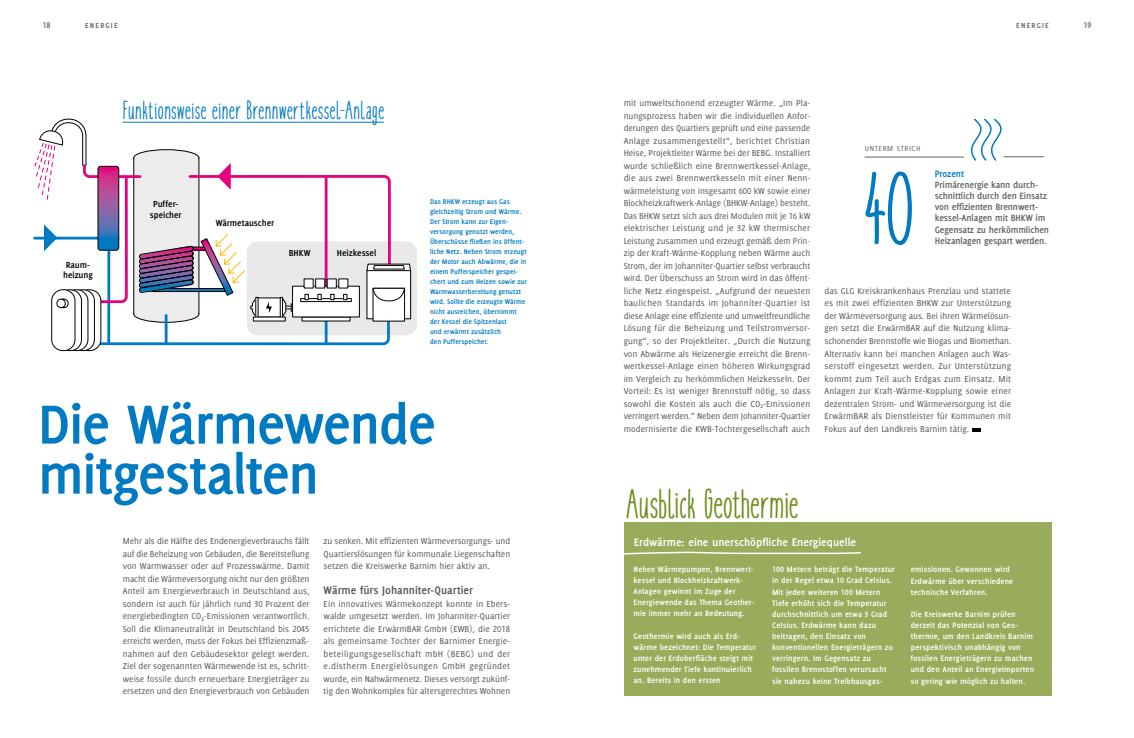
<style>
.page{position:relative;width:1134px;height:738px;background:#fff}
.page>*{position:absolute;margin:0;border:0;box-sizing:border-box;transform-origin:0 0}
.t1{font:700 80px "cookies&milk";color:#007ac2}
.t2{font:700 60px/50px "Delicious LB";letter-spacing:-.025em;color:#007ac2}
.t3{font:700 32px "cookies&milk";letter-spacing:.01em;color:#6d8e19}
.t4{font:700 20px "cookies&milk";letter-spacing:.03em;color:#007ac2}
.t5{font:700 12px "Delicious LB";color:#fff}
.t6{font:700 12px "Delicious LB";color:#565656}
.t7{font:700 10px/11.2px "Delicious LB";letter-spacing:-.015em;color:#656564}
.t8{font:700 10px "Delicious LB";letter-spacing:-.015em;color:#007ac2}
.t9{font:700 9.6px/11px "Delicious LB";letter-spacing:-.005em;color:#000;text-align:center}
.t10{font:9.5px/12.5px "Delicious LB";color:#565656;text-align:justify}
.t11{font:700 9px "Delicious LB";color:#656564}
.t12{font:700 8.6px/11.1px "Delicious LB";letter-spacing:.01em;color:#fff}
.t13{font:700 8.5px/11px "Delicious LB";letter-spacing:.01em;color:#fff}
.t14{font:700 8px "Delicious LB";letter-spacing:.15em;color:#656564}
.t15{font:8px "Delicious LB";letter-spacing:.07em;color:#656564}
.t16{font:700 7.5px/10px "Delicious LB";color:#007ac2}
.s1{font-size:8.6px}
</style>
<div class="page">
<svg style="left:972px;top:428px;width:8px;height:3px"></svg>
<div style="left:624px;top:521px;width:427px;height:173px;background:#98ac5b"></div>
<svg style="left:624px;top:551px;width:237px;height:4px"></svg>
<hr style="left:865px;top:156px;width:99px;height:1px;background:#656564">
<hr style="left:1003px;top:156px;width:41px;height:1px;background:#656564">
<svg style="left:971px;top:118px;width:31px;height:43px"></svg>
<div style="left:247px;top:241px;width:170px;height:94px;background:#e9e9e9;border-radius:11px"></div>
<div style="left:77px;top:289px;width:24px;height:62px;border:1px solid #000;border-radius:11px"></div>
<div style="left:71px;top:289px;width:24px;height:62px;border:1px solid #000;border-radius:11px"></div>
<svg style="left:65px;top:289px;width:23px;height:61px"></svg>
<div style="left:64px;top:289px;width:24px;height:62px;border:1px solid #000;border-radius:11px"></div>
<svg style="left:58px;top:289px;width:23px;height:61px"></svg>
<div style="left:58px;top:289px;width:24px;height:62px;border:1px solid #000;border-radius:11px"></div>
<div style="left:52px;top:289px;width:23px;height:61px;background:#fff;border-radius:11px"></div>
<div style="left:51px;top:289px;width:24px;height:62px;border:1px solid #000;border-radius:11px"></div>
<svg style="left:34px;top:118px;width:378px;height:228px"></svg>
<p class="t11" style="left:43px;top:20px;width:10px">18</p>
<p class="t14" style="left:85px;top:21px;width:34px">ENERGIE</p>
<p class="t14" style="left:1016px;top:21px;width:34px">ENERGIE</p>
<p class="t11" style="left:1083px;top:20px;width:9px">19</p>
<p class="t9" style="left:63px;top:258px;width:31px;text-align:left">Raum&shy;heizung</p>
<h3 class="t4" style="left:123px;top:96px;width:263px">Funktionsweise einer Brennwertkessel-Anlage</h3>
<p class="t9" style="left:150px;top:198px;width:33px">Puffer&shy;speicher</p>
<p class="t9" style="left:216px;top:217px;width:60px">Wärmetauscher</p>
<p class="t9" style="left:289px;top:247px;width:23px">BHKW</p>
<p class="t9" style="left:337px;top:247px;width:41px">Heizkessel</p>
<p class="t16" style="left:430px;top:196px;width:98px">Das BHKW erzeugt aus Gas gleichzeitig Strom und Wärme.<br>Der Strom kann zur Eigen&shy;versorgung genutzt werden,<br>Überschüsse fließen ins öffent&shy;liche Netz. Neben Strom erzeugt der Motor auch Abwärme, die in einem Pufferspeicher gespei&shy;chert und zum Heizen sowie zur<br>Warmwasserbereitung genutzt wird. Sollte die erzeugte Wärme nicht ausreichen, übernimmt der Kessel die Spitzenlast<br>und erwärmt zusätzlich<br>den Pufferspeicher.</p>
<h2 class="t2" style="left:38px;top:396px;width:400px">Die Wärmewende mitgestalten</h2>
<p class="t10" style="left:324px;top:534px;width:188px">zu senken. Mit effizienten Wärmeversorgungs- und Quartierslösungen für kommunale Liegenschaften setzen die Kreiswerke Barnim hier aktiv an.</p>
<p class="t6" style="left:324px;top:582px;width:151px">Wärme fürs Johanniter-Quartier</p>
<p class="t10" style="left:324px;top:597px;width:188px">Ein innovatives Wärmekonzept konnte in Ebers&shy;walde umgesetzt werden. Im Johanniter-Quartier errichtete die ErwärmBAR GmbH (EWB), die 2018 als gemeinsame Tochter der Barnimer Energie&shy;beteiligungsgesellschaft mbH (BEBG) und der e.distherm Energielösungen GmbH gegründet wurde, ein Nahwärmenetz. Dieses versorgt zukünf&shy;tig den Wohnkomplex für altersgerechtes Wohnen</p>
<p class="t10" style="left:123px;top:534px;width:188px">Mehr als die Hälfte des Endenergieverbrauchs fällt auf die Beheizung von Gebäuden, die Bereitstellung von Warmwasser oder auf Prozesswärme. Damit macht die Wärmeversorgung nicht nur den größten Anteil am Energieverbrauch in Deutschland aus, sondern ist auch für jährlich rund 30 Prozent der energiebedingten CO<sub>2</sub>-Emissionen verantwortlich.<br>Soll die Klimaneutralität in Deutschland bis 2045 erreicht werden, muss der Fokus bei Effizienzmaß&shy;nahmen auf den Gebäudesektor gelegt werden.<br>Ziel der sogenannten Wärmewende ist es, schritt&shy;weise fossile durch erneuerbare Energieträger zu ersetzen und den Energieverbrauch von Gebäuden</p>
<p class="t10" style="left:624px;top:97px;width:188px">mit umweltschonend erzeugter Wärme. „Im Pla&shy;nungsprozess haben wir die individuellen Anfor&shy;derungen des Quartiers geprüft und eine passende Anlage zusammengestellt“, berichtet Christian Heise, Projektleiter Wärme bei der BEBG. Installiert wurde schließlich eine Brennwertkessel-Anlage, die aus zwei Brennwertkesseln mit einer Nenn&shy;wärmeleistung von insgesamt 600 kW sowie einer Blockheizkraftwerk-Anlage (BHKW-Anlage) besteht.<br>Das BHKW setzt sich aus drei Modulen mit je 16 kW elektrischer Leistung und je 32 kW thermischer Leistung zusammen und erzeugt gemäß dem Prin&shy;zip der Kraft-Wärme-Kopplung neben Wärme auch Strom, der im Johanniter-Quartier selbst verbraucht wird. Der Überschuss an Strom wird in das öffent&shy;liche Netz eingespeist. „Aufgrund der neuesten baulichen Standards im Johanniter-Quartier ist diese Anlage eine effiziente und umweltfreundliche Lösung für die Beheizung und Teilstromversor&shy;gung“, so der Projektleiter. „Durch die Nutzung von Abwärme als Heizenergie erreicht die Brenn&shy;wertkessel-Anlage einen höheren Wirkungsgrad im Vergleich zu herkömmlichen Heizkesseln. Der Vorteil: Es ist weniger Brennstoff nötig, so dass sowohl die Kosten als auch die CO<sub>2</sub>-Emissionen verringert werden.“ Neben dem Johanniter-Quartier modernisierte die KWB-Tochtergesellschaft auch</p>
<p class="t15" style="left:865px;top:144px;width:57px">UNTERM STRICH</p>
<h1 class="t1" style="left:863px;top:154px;width:53px">40</h1>
<p class="t8" style="left:935px;top:167px;width:31px">Prozent</p>
<p class="t7" style="left:935px;top:178px;width:116px">Primärenergie kann durch&shy;schnittlich durch den Einsatz von effizienten Brennwert&shy;kessel-Anlagen mit BHKW im<br>Gegensatz zu herkömmlichen<br>Heizanlagen gespart werden.</p>
<p class="t10" style="left:824px;top:284px;width:188px">das GLG Kreiskrankenhaus Prenzlau und stattete es mit zwei effizienten BHKW zur Unterstützung der Wärmeversorgung aus. Bei ihren Wärmelösun&shy;gen setzt die ErwärmBAR auf die Nutzung klima&shy;schonender Brennstoffe wie Biogas und Biomethan.<br>Alternativ kann bei manchen Anlagen auch Was&shy;serstoff eingesetzt werden. Zur Unterstützung kommt zum Teil auch Erdgas zum Einsatz. Mit Anlagen zur Kraft-Wärme-Kopplung sowie einer dezentralen Strom- und Wärme ver sorgung ist die ErwärmBAR als Dienstleister für Kommunen mit Fokus auf den Landkreis Barnim tätig.</p>
<h3 class="t3" style="left:626px;top:481px;width:174px">Ausblick Geothermie</h3>
<p class="t5" style="left:634px;top:533px;width:224px">Erdwärme: eine unerschöpfliche Energiequelle</p>
<p class="t13" style="left:633px;top:563px;width:122px">Neben Wärmepumpen, Brennwert&shy;kessel und Blockheizkraftwerk-<br>Anlagen gewinnt im Zuge der<br>Energiewende das Thema Geother&shy;mie immer mehr an Bede<span class="s1">utung.</span></p>
<p class="t12" style="left:633px;top:629px;width:124px">Geothermie wird auch als Erd&shy;wärme bezeichnet: Die Temperatur unter der Erdoberfläche steigt mit zunehmender Tiefe kontinuierlich an. Bereits in den ersten</p>
<p class="t12" style="left:772px;top:563px;width:124px">100 Metern beträgt die Temperatur in der Regel etwa 10 Grad Celsius.<br>Mit jeden weiteren 100 Metern<br>Tiefe erhöht sich die Temperatur durchschnittlich um etwa 3 Grad<br>Celsius. Erdwärme kann dazu beitragen, den Einsatz von konventionellen Energieträgern zu verringern. Im Gegensatz zu fossilen Brennstoffen verursacht sie nahezu keine Treibhaus gas-</p>
<p class="t12" style="left:911px;top:563px;width:104px">emissionen. Gewonnen wird<br>Erdwärme über verschiedene technische Verfahren.</p>
<p class="t12" style="left:911px;top:607px;width:125px">Die Kreiswerke Barnim prüfen derzeit das Potenzial von Geo&shy;thermie, um den Landkreis Barnim perspektivisch unabhängig von fossilen Energieträgern zu machen und den Anteil an Energieimporten so gering wie möglich zu halten.</p>
</div>
